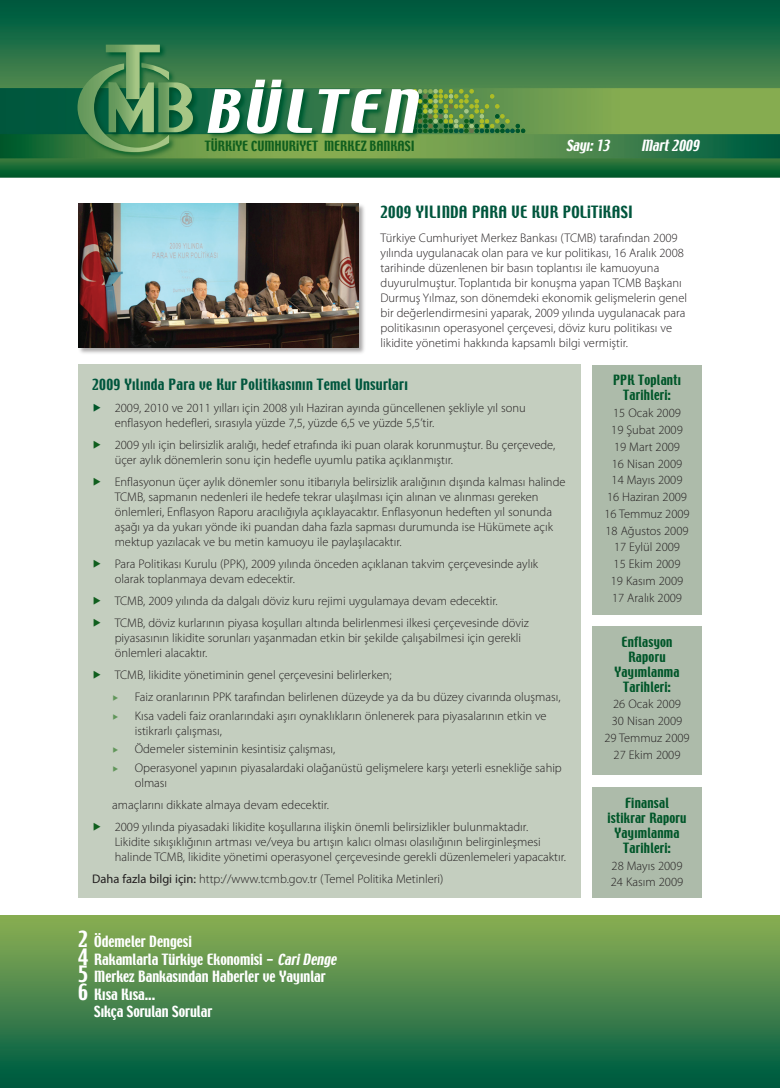
<style>
.page{position:relative;width:780px;height:1088px;background:#fff}
.page>*{position:absolute;margin:0;border:0;box-sizing:border-box;transform-origin:0 0}
.t1{font:15px "Techno";letter-spacing:.02em;color:#00563d}
.t2{font:13.75px "Techno";color:#fff}
.t3{font:13.75px "Techno";letter-spacing:.02em;color:#00563d}
.t4{font:italic 13.75px "Techno";color:#fff}
.t5{font:300 12.5px/15px "Myriad Pro";color:#231f20}
.t6{font:12.5px/15px "Techno";letter-spacing:.02em;color:#005629;text-align:center}
.t7{font:12.5px "Techno";color:#105f1e}
.s1{font-weight:400}
.s2{font-size:20px}
.s3{font-style:italic}
</style>
<div class="page">
<img style="left:0;top:0;width:780px;height:177px">
<div style="left:0;top:915px;width:780px;height:173px;background:linear-gradient(to bottom,#90b055,#005841)"></div>
<div style="left:77px;top:202px;width:289px;height:154px;background:#231f20;opacity:.4"></div>
<img style="left:78px;top:204px;width:280px;height:144px">
<div style="left:78px;top:364px;width:502px;height:533px;background:#c4cebf"></div>
<div style="left:592px;top:365px;width:110px;height:250px;background:#adbbaa"></div>
<div style="left:592px;top:626px;width:110px;height:149px;background:#adbbaa"></div>
<div style="left:592px;top:787px;width:110px;height:110px;background:#adbbaa"></div>
<svg style="left:77px;top:45px;width:116px;height:107px;background:#528c55"></svg>
<svg style="left:207px;top:80px;width:318px;height:54px"></svg>
<svg style="left:359px;top:1017px;width:18px;height:17px"></svg>
<p class="t7" style="left:205px;top:137px;width:211px">TÜRKİYE CUMHURİYET MERKEZ BANKASI</p>
<p class="t4" style="left:566px;top:136px;width:48px">Sayı:13</p>
<p class="t4" style="left:641px;top:136px;width:63px">Mart2009</p>
<p class="t1" style="left:380px;top:201px;width:254px">2009 YILINDA PARA VE KUR POLİTİKASI</p>
<p class="t5" style="left:380px;top:230px;width:308px">Türkiye Cumhuriyet Merkez Bankası (TCMB) tarafından 2009 yılında uygulanacak olan para ve kur politikası, 16 Aralık 2008 tarihinde düzenlenen bir basın toplantısı ile kamuoyuna duyurulmuştur. Toplantıda bir konuşma yapan TCMB Başkanı Durmuş Yılmaz, son dönemdeki ekonomik gelişmelerin genel bir değerlendirmesini yaparak, 2009 yılında uygulanacak para politikasının operasyonel çerçevesi, döviz kuru politikası ve likidite yönetimi hakkında kapsamlı bilgi vermiştir.</p>
<p class="t3" style="left:92px;top:375px;width:317px">2009 Yılında Para ve Kur Politikasının Temel Unsurları</p>
<p class="t5" style="left:115px;top:400px;width:412px">2009, 2010 ve 2011 yılları için 2008 yılı Haziran ayında güncellenen şekliyle yıl sonu enflasyon hedefleri, sırasıyla yüzde 7,5, yüzde 6,5 ve yüzde 5,5’tir.</p>
<p class="t5" style="left:115px;top:437px;width:442px">2009 yılı için belirsizlik aralığı, hedef etrafında iki puan olarak korunmuştur. Bu çerçevede, üçer aylık dönemlerin sonu için hedefle uyumlu patika açıklanmıştır.</p>
<p class="t5" style="left:115px;top:474px;width:452px">Enflasyonun üçer aylık dönemler sonu itibarıyla belirsizlik aralığının dışında kalması halinde TCMB, sapmanın nedenleri ile hedefe tekrar ulaşılması için alınan ve alınması gereken önlemleri, Enflasyon Raporu aracılığıyla açıklayacaktır. Enflasyonun hedeften yıl sonunda aşağı ya da yukarı yönde iki puandan daha fazla sapması durumunda ise Hükümete açık mektup yazılacak ve bu metin kamuoyu ile paylaşılacaktır.</p>
<p class="t5" style="left:115px;top:556px;width:425px">Para Politikası Kurulu (PPK), 2009 yılında önceden açıklanan takvim çerçevesinde aylık olarak toplanmaya devam edecektir.</p>
<p class="t5" style="left:115px;top:590px;width:415px;line-height:22.1px">TCMB, 2009 yılında da dalgalı döviz kuru rejimi uygulamaya devam edecektir.<br>TCMB, döviz kurlarının piyasa koşulları altında belirlenmesi ilkesi çerçevesinde döviz</p>
<p class="t5" style="left:115px;top:630px;width:408px">piyasasının likidite sorunları yaşanmadan etkin bir şekilde çalışabilmesi için gerekli önlemleri alacaktır.</p>
<p class="t5" style="left:135px;top:664px;width:427px;line-height:22.1px;text-indent:-20px">TCMB, likidite yönetiminin genel çerçevesini belirlerken;<br>Faiz oranlarının PPK tarafından belirlenen düzeyde ya da bu düzey civarında oluşması,</p>
<p class="t5" style="left:135px;top:708px;width:413px">Kısa vadeli faiz oranlarındaki aşırı oynaklıkların önlenerek para piyasalarının etkin ve istikrarlı çalışması,</p>
<p class="t5" style="left:135px;top:740px;width:428px;line-height:18.5px">Ödemeler sisteminin kesintisiz çalışması,<br>Operasyonel yapının piyasalardaki olağanüstü gelişmelere karşı yeterli esnekliğe sahip</p>
<p class="t5" style="left:112px;top:771px;width:417px;line-height:22.1px;text-indent:22px">olması<br>amaçlarını dikkate almaya devam edecektir.<br>2009 yılında piyasadaki likidite koşullarına ilişkin önemli belirsizlikler bulunmaktadır.</p>
<p class="t5" style="left:115px;top:834px;width:453px">Likidite sıkışıklığının artması ve/veya bu artışın kalıcı olması olasılığının belirginleşmesi halinde TCMB, likidite yönetimi operasyonel çerçevesinde gerekli düzenlemeleri yapacaktır.</p>
<p class="t5" style="left:92px;top:871px;width:353px"><span class="s1">Daha fazla bilgi için:</span> http://www.tcmb.gov.tr (Temel Politika Metinleri)</p>
<p class="t2" style="left:78px;top:932px;width:115px"><span class="s2">2</span> Ödemeler Dengesi</p>
<p class="t2" style="left:78px;top:950px;width:263px"><span class="s2">4</span> Rakamlarla Türkiye Ekonomisi - <span class="s3">CariDenge</span></p>
<p class="t2" style="left:78px;top:967px;width:249px"><span class="s2">5</span> Merkez Bankasından Haberler ve Yayınlar</p>
<p class="t2" style="left:78px;top:985px;width:79px"><span class="s2">6</span> Kısa Kısa...</p>
<p class="t2" style="left:94px;top:1002px;width:119px">Sıkça Sorulan Sorular</p>
<p class="t6" style="left:613px;top:373px;width:69px">PPK Toplantı<br>Tarihleri:</p>
<p class="t5" style="left:604px;top:404px;width:87px;line-height:16.8px;text-align:center">15 Ocak 2009<br>19 Şubat 2009<br>19 Mart 2009<br>16 Nisan 2009<br>14 Mayıs 2009<br>16 Haziran 2009<br>16 Temmuz 2009<br>18 Ağustos 2009<br>17 Eylül 2009<br>15 Ekim 2009<br>19 Kasım 2009<br>17 Aralık 2009</p>
<p class="t6" style="left:614px;top:635px;width:66px">Enflasyon<br>Raporu<br>Yayımlanma<br>Tarihleri:</p>
<p class="t5" style="left:604px;top:696px;width:87px;line-height:16.8px;text-align:center">26 Ocak 2009<br>30 Nisan 2009<br>29 Temmuz 2009<br>27 Ekim 2009</p>
<p class="t6" style="left:607px;top:796px;width:80px">Finansal<br>İstikrar Raporu<br>Yayımlanma<br>Tarihleri:</p>
<p class="t5" style="left:610px;top:857px;width:74px;line-height:16.8px">28 Mayıs 2009<br>24 Kasım 2009</p>
</div>
